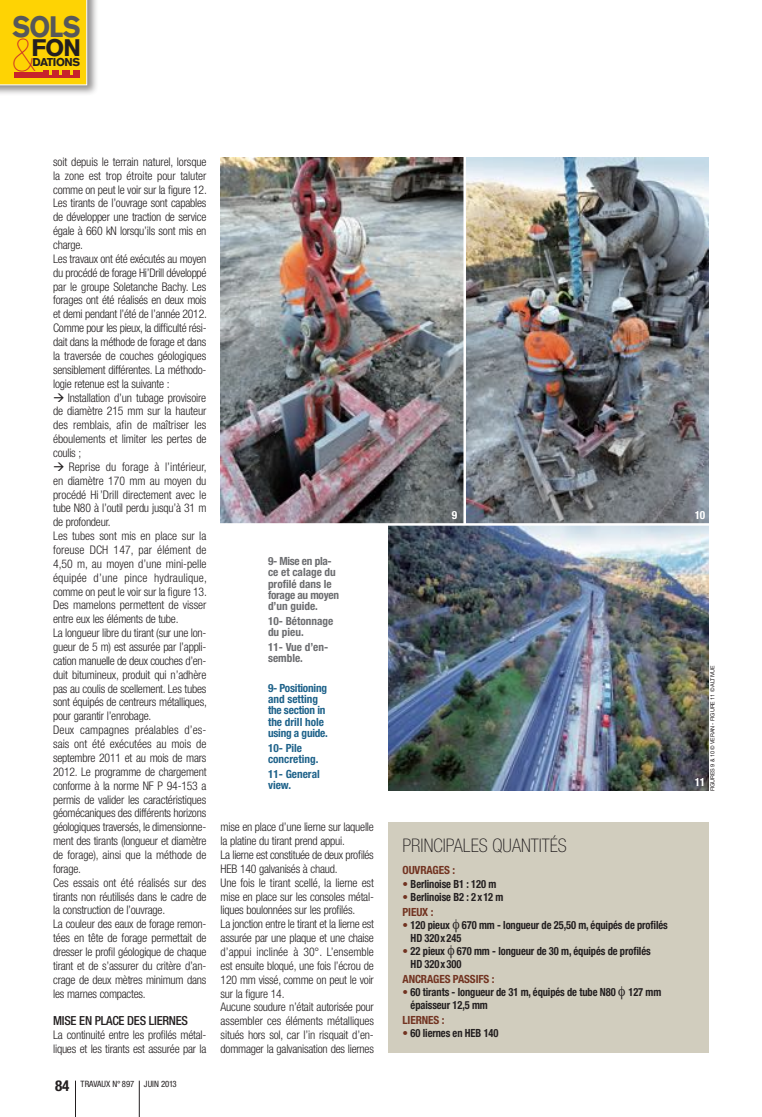
<style>
.page{position:relative;width:762px;height:1117px;background:#fff}
.page>*{position:absolute;margin:0;border:0;box-sizing:border-box;transform-origin:0 0}
.t1{font:900 condensed 45.88px "Helvetica Neue";color:#c8242b}
.t2{font:900 29px "Akzidenz Grotesk";color:#57585a;scale:.9 1}
.t3{font:900 23.62px "Akzidenz Grotesk";color:#231f20}
.t4{font:100 condensed 18.75px "Helvetica Neue";color:#231f20}
.t5{font:700 condensed 15px "Helvetica Neue";color:#231f20}
.t6{font:500 condensed 12.5px "Helvetica Neue";letter-spacing:-.025em;color:#231f20}
.t7{font:300 condensed 11.88px/13.9px "Helvetica Neue";letter-spacing:-.02em;color:#231f20}
.t8{font:700 condensed 11.25px/13.1px "Helvetica Neue";letter-spacing:-.01em;color:#231f20;scale:.93 1}
.t9{font:700 condensed 11.25px/11.2px "Helvetica Neue";color:#6c6d70}
.t10{font:700 condensed 11.25px/11.2px "Helvetica Neue";letter-spacing:-.02em;color:#1e628a}
.t11{font:700 condensed 11.25px "Helvetica Neue";letter-spacing:-.01em;color:#723321}
.t12{font:700 condensed 11.25px/11.2px "Helvetica Neue";color:#1e628a}
.t13{font:900 11.25px "Akzidenz Grotesk";letter-spacing:-.045em;color:#231f20}
.t14{font:700 condensed 11.25px "Helvetica Neue";color:#fff}
.t15{font:condensed 8.75px "Helvetica Neue";color:#231f20}
.t16{font:5.62px "Helvetica Neue";letter-spacing:-.02em;color:#231f20}
.s1{color:#723321}
</style>
<div class="page">
<hr style="left:139px;top:1080px;width:1px;height:36px;background:#231f20">
<hr style="left:75px;top:1080px;width:1px;height:36px;background:#231f20">
<div style="left:0;top:0;width:99px;height:97px;background:#231f20;opacity:.5"></div>
<svg style="left:0;top:0;width:87px;height:85px;background:#fac90a"></svg>
<div style="left:388px;top:822px;width:321px;height:230px;background:#d1cdbe"></div>
<img style="left:220px;top:157px;width:489px;height:366px">
<img style="left:388px;top:525px;width:321px;height:265px">
<hr style="left:463px;top:152px;width:3px;height:372px;background:#fff">
<h2 class="t2" style="left:13px;top:9px;width:77px">SOLS</h2>
<h1 class="t1" style="left:13px;top:30px;width:25px">&amp;</h1>
<h3 class="t3" style="left:32px;top:34px;width:51px">FON</h3>
<p class="t13" style="left:32px;top:55px;width:49px">DATIONS</p>
<p class="t7" style="left:53px;top:155px;width:155px">soit depuis le terrain naturel, lorsque la zone est trop étroite pour taluter comme on peut le voir sur la figure 12.<br>Les tirants de l’ouvrage sont capables de développer une traction de service égale à 660 kN lorsqu’ils sont mis en charge.<br>Les travaux ont été exécutés au moyen du procédé de forage Hi’Drill développé par le groupe Soletanche Bachy. Les forages ont été réalisés en deux mois et demi pendant l’été de l’année 2012.<br>Comme pour les pieux, la difficulté rési&shy;dait dans la méthode de forage et dans la traversée de couches géologiques sensiblement différentes. La méthodo&shy;logie retenue est la suivante :</p>
<p class="t7" style="left:53px;top:390px;width:155px;text-align:justify">→ Installation d’un tubage provisoire de diamètre 215 mm sur la hauteur des remblais, afin de maîtriser les éboulements et limiter les pertes de coulis ;</p>
<p class="t7" style="left:53px;top:459px;width:155px">→ Reprise du forage à l’intérieur, en diamètre 170 mm au moyen du procédé Hi’Drill directement avec le tube N80 à l’outil perdu jusqu’à 31 m de profondeur.<br>Les tubes sont mis en place sur la foreuse DCH</p>
<p class="t7" style="left:53px;top:542px;width:155px;text-indent:60px">147, par élément de 4,50 m, au moyen d’une mini-pelle équipée d’une pince hydraulique, comme on peut le voir sur la figure 13.<br>Des mamelons permettent de visser entre eux les éléments de tube.<br>La longueur libre du tirant (sur une lon&shy;gueur de 5 m) est assurée par l’appli&shy;cation manuelle de deux couches d’en&shy;duit bitumineux, produit qui n’adhère pas au coulis de scellement. Les tubes sont équipés de centreurs métalliques, pour garantir l’enrobage.<br>Deux campagnes préalables d’es&shy;sais ont été exécutées au mois de septembre 2011 et au mois de mars 2012. Le programme de chargement conforme à la norme NF P 94-153 a permis de valider les caractéristiques géomécaniques des différents horizons géologiques traversés, le dimensionne&shy;ment des tirants (longueur et diamètre de forage), ainsi que la méthode de forage.<br>Ces essais ont été réalisés sur des tirants non réutilisés dans le cadre de la construction de l’ouvrage.<br>La couleur des eaux de forage remon&shy;tées en tête de forage permettait de dresser le profil géologique de chaque tirant et de s’assurer du critère d’an&shy;crage de deux mètres minimum dans les marnes compactes.</p>
<p class="t6" style="left:53px;top:1013px;width:136px">MISE EN PLACE DES LIERNES</p>
<p class="t7" style="left:53px;top:1027px;width:155px">La continuité entre les profilés métal&shy;liques et les tirants est assurée par la</p>
<p class="t5" style="left:55px;top:1075px;width:16px">84</p>
<p class="t15" style="left:81px;top:1078px;width:98px">TRAVAUX N° 897 JUIN 2013</p>
<p class="t9" style="left:268px;top:555px;width:72px">9- Mise en pla&shy;ce et calage du profilé dans le forage au moyen d’un guide.</p>
<p class="t9" style="left:268px;top:615px;width:67px">10- Bétonnage du pieu.</p>
<p class="t9" style="left:268px;top:641px;width:62px">11- Vue d’en&shy;semble.</p>
<p class="t10" style="left:268px;top:682px;width:61px">9- Positioning and setting the section in the drill hole using a guide.</p>
<p class="t12" style="left:268px;top:741px;width:52px">10- Pile concreting.</p>
<p class="t12" style="left:268px;top:767px;width:53px">11- General view.</p>
<p class="t7" style="left:221px;top:819px;width:155px">mise en place d’une lierne sur laquelle la platine du tirant prend appui.<br>La lierne est constituée de deux profilés HEB 140 galvanisés à chaud.<br>Une fois le tirant scellé, la lierne est mise en place sur les consoles métal&shy;liques boulonnées sur les profilés.<br>La jonction entre le tirant et la lierne est assurée par une plaque et une chaise d’appui inclinée à 30°. L’ensemble est ensuite bloqué, une fois l’écrou de 120 mm vissé, comme on peut le voir sur la figure 14.<br>Aucune soudure n’était autorisée pour assembler ces éléments métalliques situés hors sol, car l’in risquait d’en&shy;dommager la galvanisation des liernes</p>
<p class="t14" style="left:452px;top:507px;width:7px">9</p>
<p class="t14" style="left:695px;top:507px;width:12px">10</p>
<h3 class="t4" style="left:402px;top:834px;width:166px">PRINCIPALES QUANTITÉS</h3>
<p class="t11" style="left:402px;top:863px;width:13px">Ouvrages</p>
<p class="t11" style="left:452px;top:863px;width:4px">:</p>
<p class="t8" style="left:402px;top:876px;width:102px"><span class="s1">•</span> Berlinoise B1 : 120 m</p>
<p class="t8" style="left:402px;top:888px;width:110px;line-height:14.9px"><span class="s1">•</span> Berlinoise B2 : 2x12 m<br><span class="s1">Pieux</span></p>
<p class="t11" style="left:431px;top:904px;width:4px">:</p>
<p class="t8" style="left:411px;top:917px;width:278px;text-indent:-8px"><span class="s1">•</span> 120 pieux 670 mm - longueur de 25,50 m, équipés de profilés<br>HD 320x245</p>
<p class="t8" style="left:411px;top:944px;width:260px;text-indent:-8px"><span class="s1">•</span> 22 pieux 670 mm - longueur de 30 m, équipés de profilés<br>HD 320x300</p>
<p class="t11" style="left:402px;top:971px;width:20px">Ancrages</p>
<p class="t11" style="left:453px;top:971px;width:7px">passifs</p>
<p class="t11" style="left:492px;top:971px;width:4px">:</p>
<p class="t8" style="left:411px;top:985px;width:271px;text-indent:-8px"><span class="s1">•</span> 60 tirants - longueur de 31 m, équipés de tube N80 127 mm épaisseur 12,5 mm</p>
<p class="t11" style="left:402px;top:1013px;width:43px">Liernes :</p>
<p class="t8" style="left:402px;top:1026px;width:105px"><span class="s1">•</span> 60 liernes en HEB 140</p>
<p class="t16" style="left:709px;top:791px;width:127px;rotate:-90deg">Figures 9 &amp; 10 © Veran - Figure 11 © Altivue</p>
<p class="t14" style="left:695px;top:775px;width:12px">11</p>
</div>
